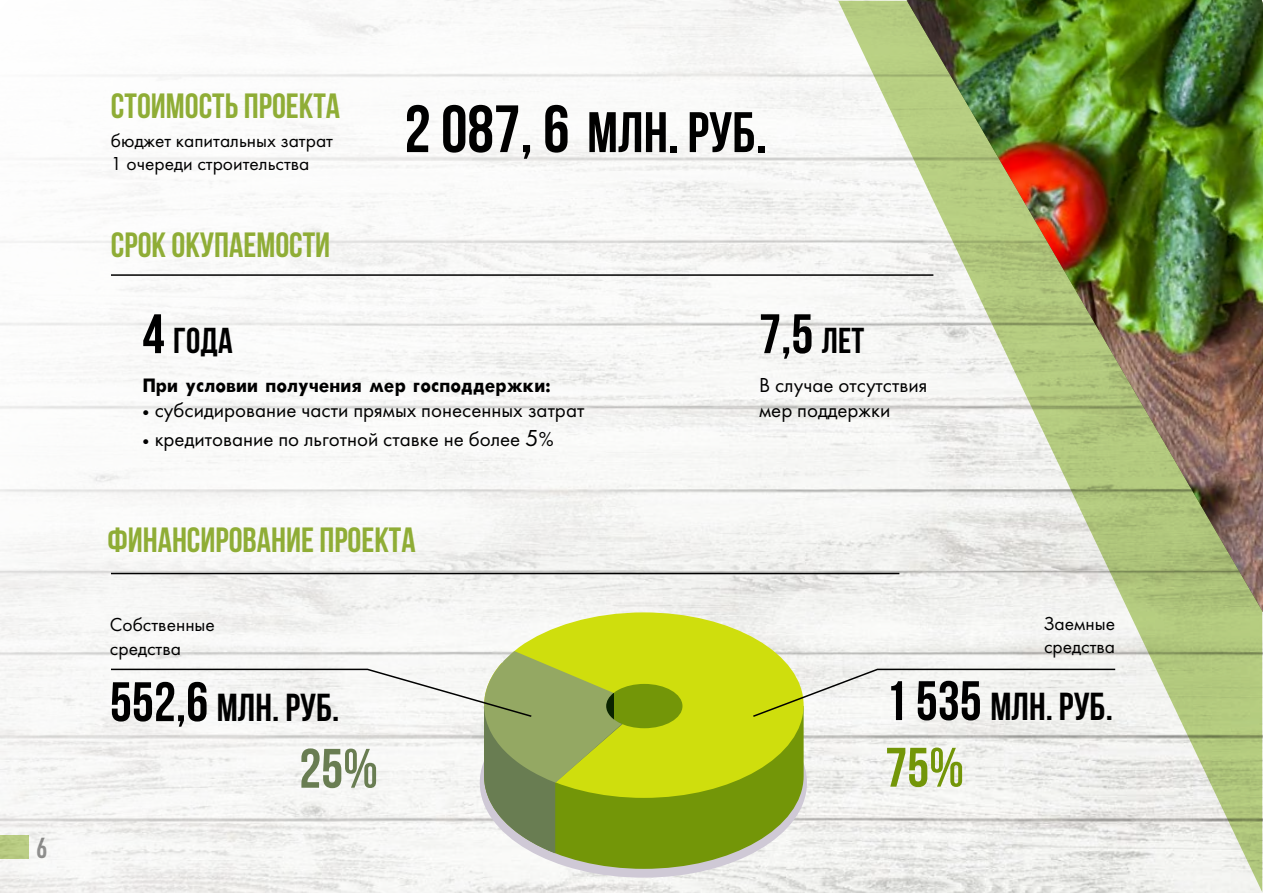
<style>
.page{position:relative;width:1263px;height:893px;background:#fff}
.page>*{position:absolute;margin:0;border:0;box-sizing:border-box;transform-origin:0 0}
.t1{font:700 57px "Bebas Neue";color:#000}
.t2{font:700 55.5px "Bebas Neue";color:#000}
.t3{font:700 55.5px "Bebas Neue";color:#739608}
.t4{font:700 55.5px "Bebas Neue";color:#697d52}
.t5{font:700 39px "Bebas Neue";color:#000}
.t6{font:700 36px "Bebas Neue";color:#000}
.t7{font:700 35.1px "Bebas Neue";color:#8fad36}
.t8{font:700 condensed 28.5px "DIN Pro";color:#737373}
.t9{font:21px/25.2px "Futura Book C";color:#000}
.t10{font:700 21px "Futura";color:#000;scale:.91 1}
.t11{font:19.5px "Futura Book C";color:#000}
.s1{font-size:66.75px}
.s2{font-size:55.5px}
.s3{font-family:"DIN Pro";font-weight:700;font-stretch:condensed;font-size:15px}
.s4{font-size:24px}
.s5{font-size:36px}
</style>
<div class="page">
<svg style="left:838px;top:1px;width:424px;height:891px;fill:#f1f1ef"></svg>
<svg style="left:484px;top:798px;width:320px;height:71px;fill:#739608"></svg>
<svg style="left:484px;top:612px;width:320px;height:186px;background:#ccda3c"></svg>
<hr style="left:111px;top:573px;width:788px;height:1px;background:#000">
<hr style="left:111px;top:274px;width:822px;height:2px;background:#000">
<svg style="left:109px;top:651px;width:573px;height:202px"></svg>
<svg style="left:751px;top:668px;width:366px;height:50px"></svg>
<img style="left:907px;top:0;width:356px;height:612px">
<h3 class="t8" style="left:36px;top:826px;width:13px">6</h3>
<p class="t7" style="left:111px;top:86px;width:231px">СТОИМОСТЬ ПРОЕКТА</p>
<p class="t11" style="left:111px;top:130px;width:224px">бюджет капитальных затрат</p>
<p class="t11" style="left:111px;top:153px;width:200px">1 очереди строительства</p>
<p class="t7" style="left:111px;top:226px;width:221px">Срок окупаемости</p>
<p class="t1" style="left:404px;top:101px;width:364px"><span class="s1">2 087, 6</span> МЛН. руб.</p>
<p class="t6" style="left:142px;top:321px;width:92px"><span class="s2">4</span> года</p>
<p class="t10" style="left:142px;top:375px;width:450px">При условии получения мер господдержки:</p>
<p class="t9" style="left:142px;top:398px;width:443px"><span class="s3">∙</span> субсидирование части прямых понесенных затрат</p>
<p class="t9" style="left:142px;top:427px;width:413px"><span class="s3">∙</span> кредитование по льготной ставке не более <span class="s4">5</span>%</p>
<p class="t7" style="left:107px;top:520px;width:310px">финансирование проекта</p>
<p class="t11" style="left:110px;top:614px;width:107px">Собственные</p>
<p class="t11" style="left:110px;top:637px;width:73px">cредства</p>
<p class="t5" style="left:110px;top:686px;width:231px"><span class="s2">552,6</span> млн. руб.</p>
<p class="t4" style="left:299px;top:738px;width:80px">25%</p>
<p class="t2" style="left:759px;top:304px;width:107px">7,5 <span class="s5">лет</span></p>
<p class="t9" style="left:759px;top:373px;width:170px">В случае отсутствия мер поддержки</p>
<p class="t11" style="left:1043px;top:613px;width:73px">Заемные</p>
<p class="t11" style="left:1044px;top:636px;width:73px">средства</p>
<p class="t5" style="left:885px;top:685px;width:229px"><span class="s2">1 535</span> млн. руб.</p>
<p class="t3" style="left:885px;top:737px;width:80px">75%</p>
</div>
